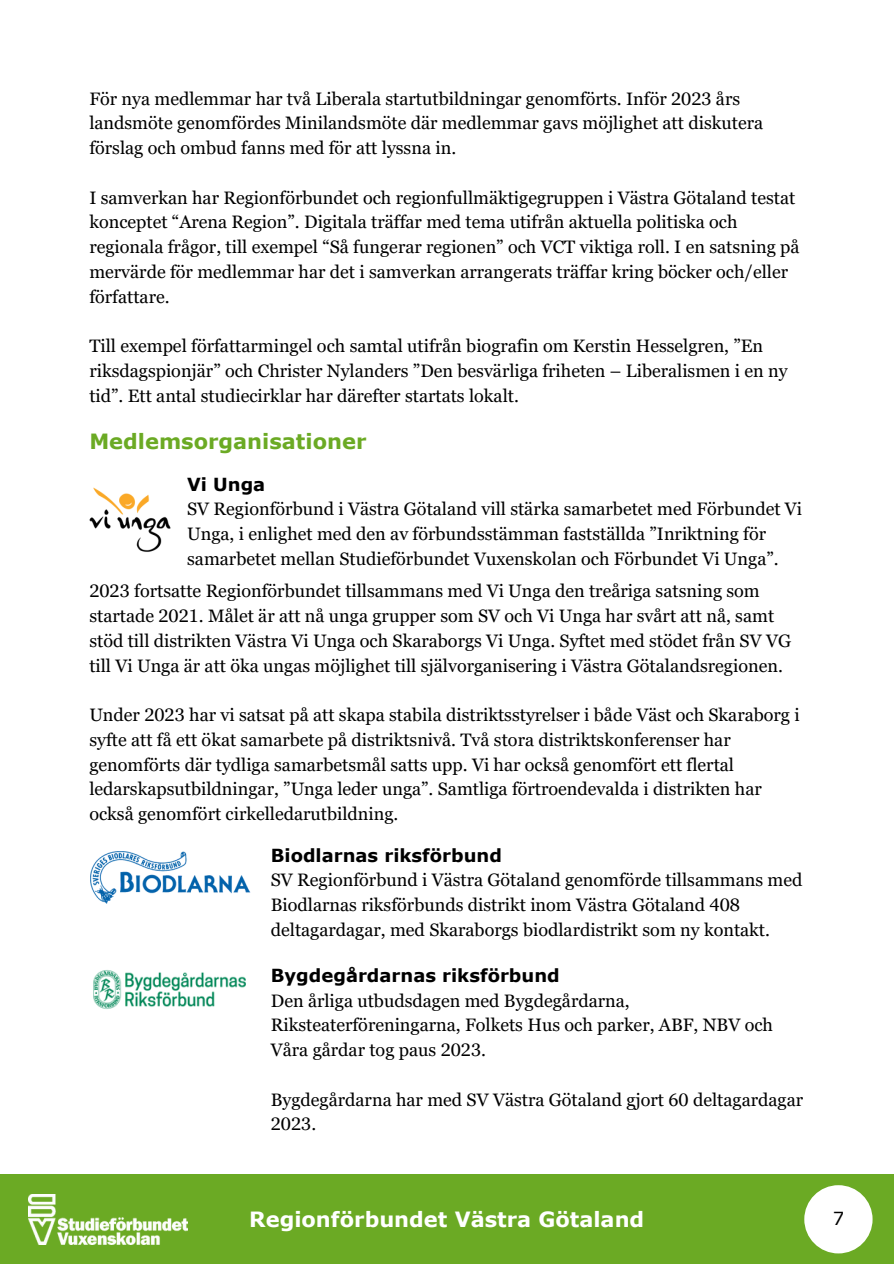
<style>
.page{position:relative;width:894px;height:1264px;background:#fff}
.page>*{position:absolute;margin:0;border:0;box-sizing:border-box;transform-origin:0 0}
.t1{font:700 21px "Verdana";color:#fff}
.t2{font:700 21px "Verdana";color:#6baa24}
.t3{font:18px/24.8px "Georgia Pro";color:#000}
.t4{font:700 18px "Verdana";color:#000}
.t5{font:18px "Verdana";color:#000}
</style>
<div class="page">
<div style="left:0;top:1174px;width:893px;height:89px;background:#6baa24"></div>
<img style="left:29px;top:1194px;width:158px;height:50px">
<div style="left:804px;top:1185px;width:68px;height:68px;background:#fff;border-radius:50%"></div>
<img style="left:89px;top:487px;width:81px;height:65px">
<img style="left:91px;top:851px;width:160px;height:53px">
<img style="left:93px;top:970px;width:153px;height:39px">
<p class="t3" style="left:89px;top:86px;width:675px">För nya medlemmar har två Liberala startutbildningar genomförts. Inför 2023 års landsmöte genomfördes Minilandsmöte där medlemmar gavs möjlighet att diskutera förslag och ombud fanns med för att lyssna in.</p>
<p class="t3" style="left:89px;top:185px;width:711px">I samverkan har Regionförbundet och regionfullmäktigegruppen i Västra Götaland testat konceptet “Arena Region”. Digitala träffar med tema utifrån aktuella politiska och regionala frågor, till exempel “Så fungerar regionen” och VCT viktiga roll. I en satsning på mervärde för medlemmar har det i samverkan arrangerats träffar kring böcker och/eller författare.</p>
<p class="t3" style="left:89px;top:333px;width:699px">Till exempel författarmingel och samtal utifrån biografin om Kerstin Hesselgren, ”En riksdagspionjär” och Christer Nylanders ”Den besvärliga friheten – Liberalismen i en ny tid”. Ett antal studiecirklar har därefter startats lokalt.</p>
<p class="t2" style="left:89px;top:428px;width:278px">Medlemsorganisationer</p>
<p class="t4" style="left:187px;top:472px;width:80px">Vi Unga</p>
<p class="t3" style="left:187px;top:497px;width:616px">SV Regionförbund i Västra Götaland vill stärka samarbetet med Förbundet Vi<br>Unga, i enlighet med den av förbundsstämman fastställda ”Inriktning för samarbetet mellan Studieförbundet Vuxenskolan och Förbundet Vi Unga”.</p>
<h1 class="t3" style="left:89px;top:578px;width:703px">2023 fortsatte Regionförbundet tillsammans med Vi Unga den treåriga satsning som startade 2021. Målet är att nå unga grupper som SV och Vi Unga har svårt att nå, samt stöd till distrikten Västra Vi Unga och Skaraborgs Vi Unga. Syftet med stödet från SV VG till Vi Unga är att öka ungas möjlighet till självorganisering i Västra Götalandsregionen.</h1>
<p class="t3" style="left:89px;top:702px;width:711px">Under 2023 har vi satsat på att skapa stabila distriktsstyrelser i både Väst och Skaraborg i syfte att få ett ökat samarbete på distriktsnivå. Två stora distriktskonferenser har genomförts där tydliga samarbetsmål satts upp. Vi har också genomfört ett flertal ledarskapsutbildningar, ”Unga leder unga”. Samtliga förtroendevalda i distrikten har också genomfört cirkelledarutbildning.</p>
<p class="t4" style="left:271px;top:843px;width:232px">Biodlarnas riksförbund</p>
<p class="t3" style="left:271px;top:867px;width:533px">SV Regionförbund i Västra Götaland genomförde tillsammans med<br>Biodlarnas riksförbunds distrikt inom Västra Götaland 408 deltagardagar, med Skaraborgs biodlardistrikt som ny kontakt.</p>
<p class="t4" style="left:271px;top:963px;width:290px">Bygdegårdarnas riksförbund</p>
<h1 class="t3" style="left:271px;top:987px;width:503px">Den årliga utbudsdagen med Bygdegårdarna,<br>Riksteaterföreningarna, Folkets Hus och parker, ABF, NBV och<br>Våra gårdar tog paus 2023.</h1>
<p class="t3" style="left:271px;top:1086px;width:533px">Bygdegårdarna har med SV Västra Götaland gjort 60 deltagardagar<br>2023.</p>
<p class="t1" style="left:249px;top:1205px;width:396px">Regionförbundet Västra Götaland</p>
<p class="t5" style="left:832px;top:1206px;width:13px">7</p>
</div>
